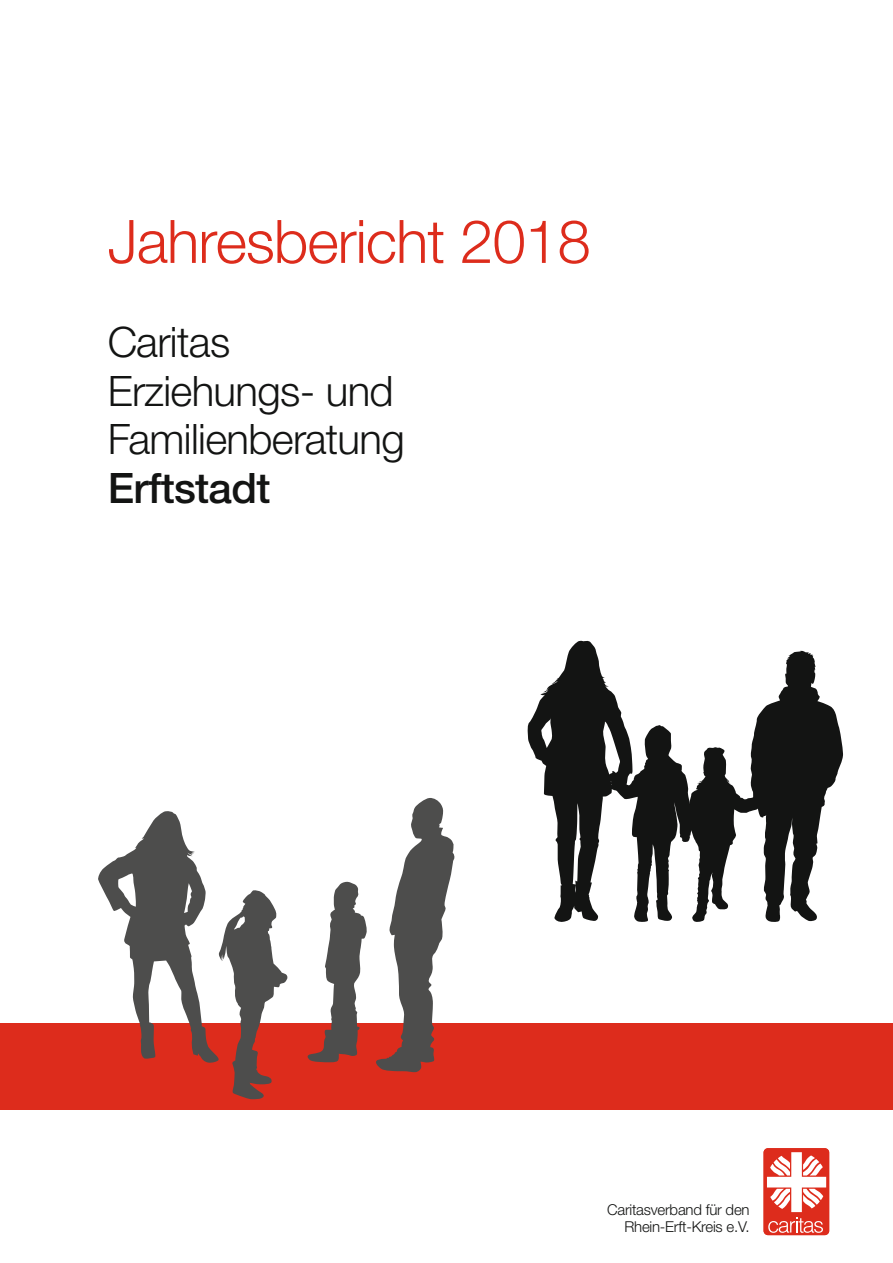
<style>
.page{position:relative;width:893px;height:1263px;background:#fff}
.page>*{position:absolute;margin:0;border:0;box-sizing:border-box;transform-origin:0 0}
.t1{font:300 60px "Helvetica Neue LTW1 G";letter-spacing:-.015em;color:#dd2c1c}
.t2{font:300 42px/48.8px "Helvetica Neue LTW1 G";letter-spacing:-.015em;color:#131413}
.t3{font:500 42px "Helvetica Neue LTW1 G";letter-spacing:-.015em;color:#131413}
.t4{font:300 15px/17.1px "Helvetica Neue LTW1 G";letter-spacing:-.015em;color:#131413;text-align:right}
</style>
<div class="page">
<svg style="left:527px;top:640px;width:316px;height:282px"></svg>
<div style="left:763px;top:1148px;width:66px;height:87px;background:#dd2c1c;border-radius:4px"></div>
<svg style="left:767px;top:1152px;width:59px;height:81px"></svg>
<div style="left:0;top:1023px;width:893px;height:87px;background:#dd2c1c"></div>
<svg style="left:307px;top:798px;width:148px;height:274px"></svg>
<svg style="left:98px;top:811px;width:189px;height:288px"></svg>
<h1 class="t1" style="left:108px;top:205px;width:485px">Jahresbericht 2018</h1>
<h2 class="t2" style="left:108px;top:318px;width:299px">Caritas<br>Erziehungs- und<br>Familienberatung</h2>
<h2 class="t3" style="left:108px;top:463px;width:164px">Erftstadt</h2>
<p class="t4" style="left:607px;top:1201px;width:144px">Caritasverband für den<br>Rhein-Erft-Kreis e.V.</p>
</div>
